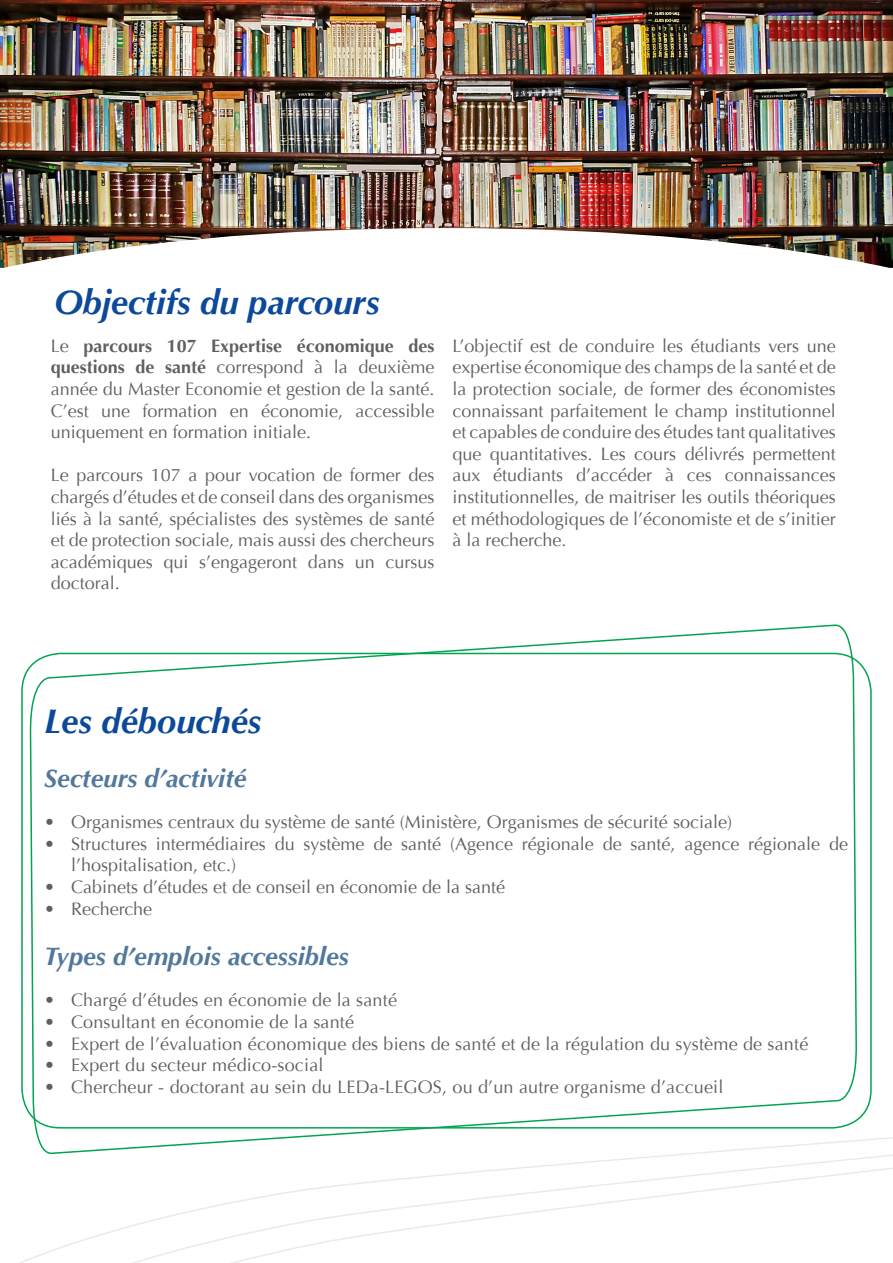
<style>
.page{position:relative;width:893px;height:1263px;background:#fff}
.page>*{position:absolute;margin:0;border:0;box-sizing:border-box;transform-origin:0 0}
.t1{font:italic 700 34.5px "Optima";color:#0d499a}
.t2{font:italic 700 25.5px "Optima";color:#52789c}
.t3{font:18px/21.6px "Optima";color:#5f5f62;text-align:justify}
.s1{font-weight:700}
</style>
<div class="page">
<hr style="left:892px;top:574px;width:1px;height:689px;background:#0d499a">
<img style="left:0;top:0;width:893px;height:268px">
<svg style="left:30px;top:624px;width:827px;height:639px"></svg>
<p class="t1" style="left:54px;top:282px;width:327px">Objectifs du parcours</p>
<p class="t3" style="left:51px;top:335px;width:385px">Le <span class="s1">parcours 107 Expertise économique des questions de santé</span> correspond à la deuxième année du Master Economie et gestion de la santé.<br>C’est une formation en économie, accessible uniquement en formation initiale.</p>
<p class="t3" style="left:51px;top:465px;width:385px">Le parcours 107 a pour vocation de former des chargés d’études et de conseil dans des organismes liés à la santé, spécialistes des systèmes de santé et de protection sociale, mais aussi des chercheurs académiques qui s’engageront dans un cursus doctoral.</p>
<p class="t3" style="left:452px;top:335px;width:385px">L’objectif est de conduire les étudiants vers une expertise économique des champs de la santé et de la protection sociale, de former des économistes connaissant parfaitement le champ institutionnel et capables de conduire des études tant qualitatives que quantitatives. Les cours délivrés permettent aux étudiants d’accéder à ces connaissances institutionnelles, de maitriser les outils théoriques et méthodologiques de l’économiste et de s’initier à la recherche.</p>
<p class="t1" style="left:44px;top:701px;width:219px">Les débouchés</p>
<p class="t2" style="left:44px;top:763px;width:204px">Secteurs d’activité</p>
<p class="t3" style="left:44px;top:811px;width:689px">• Organismes centraux du système de santé (Ministère, Organismes de sécurité sociale)</p>
<p class="t3" style="left:71px;top:833px;width:779px;text-indent:-27px">• Structures intermédiaires du système de santé (Agence régionale de santé, agence régionale de l’hospitalisation, etc.)</p>
<p class="t3" style="left:44px;top:876px;width:463px">• Cabinets d’études et de conseil en économie de la santé</p>
<p class="t3" style="left:44px;top:898px;width:110px">• Recherche</p>
<p class="t2" style="left:44px;top:941px;width:306px">Types d’emplois accessibles</p>
<p class="t3" style="left:44px;top:990px;width:354px">• Chargé d’études en économie de la santé</p>
<p class="t3" style="left:44px;top:1011px;width:312px">• Consultant en économie de la santé</p>
<p class="t3" style="left:44px;top:1033px;width:766px">• Expert de l’évaluation économique des biens de santé et de la régulation du système de santé</p>
<p class="t3" style="left:44px;top:1054px;width:281px">• Expert du secteur médico-social</p>
<p class="t3" style="left:44px;top:1076px;width:681px">• Chercheur - doctorant au sein du LEDa-LEGOS, ou d’un autre organisme d’accueil</p>
</div>
